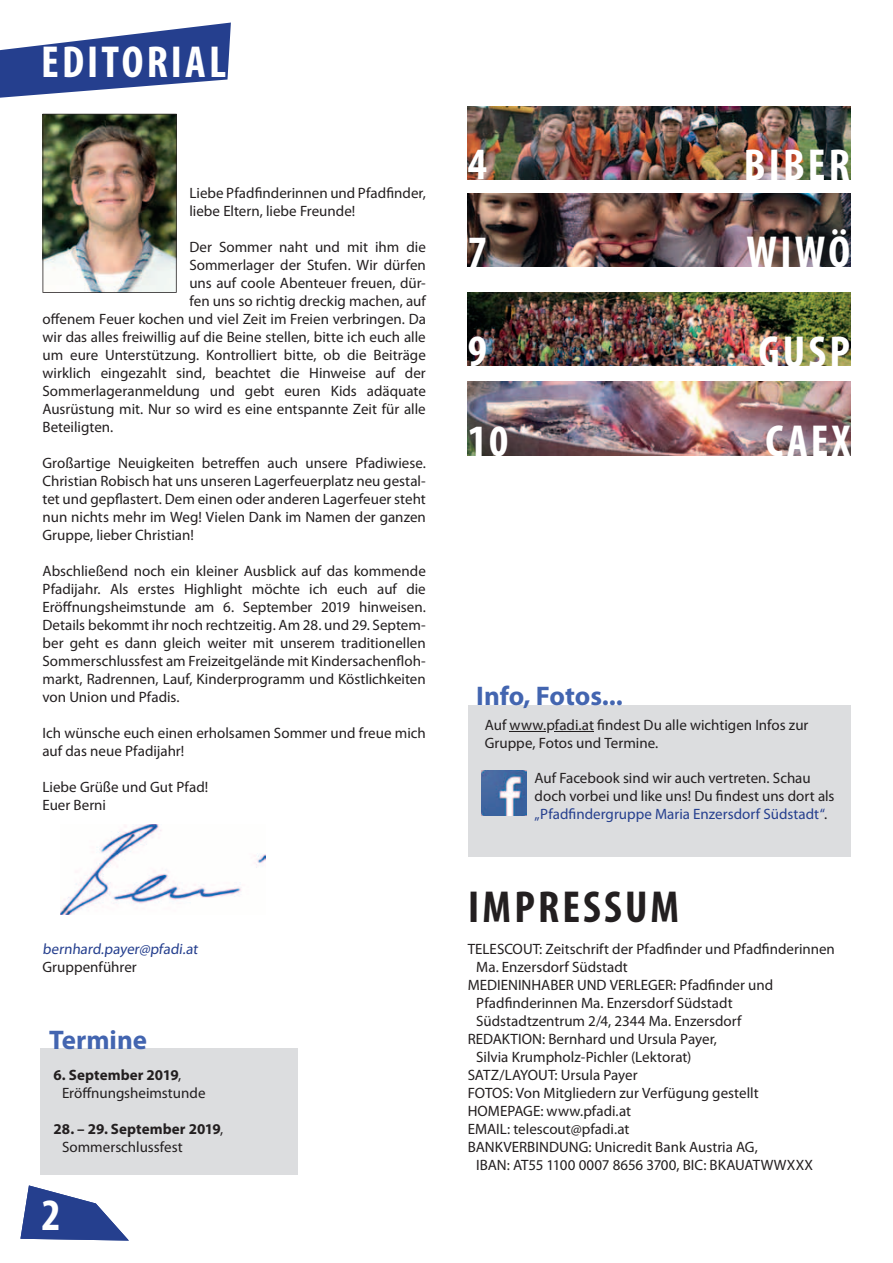
<style>
.page{position:relative;width:893px;height:1263px;background:#fff}
.page>*{position:absolute;margin:0;border:0;box-sizing:border-box;transform-origin:0 0}
.t1{font:700 condensed 45px "Myriad Pro";letter-spacing:.07em;color:#fff}
.t2{font:700 condensed 45px "Myriad Pro";letter-spacing:.07em;color:#231f20}
.t3{font:700 27px "Myriad Pro";color:#4365b0}
.t4{font:15px/18px "Myriad Pro";color:#231f20}
.t5{font:700 15px/18px "Myriad Pro";letter-spacing:.005em;color:#231f20}
.t6{font:15px "Myriad Pro";color:#253f8e}
.s1{font-weight:700}
.s2{font-weight:400}
.s3{color:#253f8e}
</style>
<div class="page">
<svg style="left:0;top:23px;width:231px;height:75px"></svg>
<svg style="left:20px;top:1185px;width:109px;height:55px"></svg>
<div style="left:41px;top:1048px;width:257px;height:127px;background:#dcdddf"></div>
<img style="left:43px;top:114px;width:134px;height:179px">
<img style="left:468px;top:106px;width:382px;height:74px">
<img style="left:468px;top:292px;width:382px;height:73px">
<img style="left:468px;top:382px;width:382px;height:73px">
<div style="left:468px;top:705px;width:382px;height:152px;background:#dcdddf"></div>
<hr style="left:510px;top:731px;width:36px;height:1px;background:#231f20">
<hr style="left:555px;top:731px;width:39px;height:1px;background:#231f20">
<img style="left:482px;top:771px;width:44px;height:44px">
<img style="left:61px;top:825px;width:204px;height:89px">
<img style="left:468px;top:193px;width:382px;height:74px">
<h1 class="t1" style="left:41px;top:34px;width:186px">EDiTORiAL</h1>
<p class="t4" style="left:189px;top:184px;width:238px">Liebe Pfadfinderinnen und Pfad finder, liebe Eltern, liebe Freunde!</p>
<p class="t4" style="left:189px;top:238px;width:238px">Der Sommer naht und mit ihm die</p>
<p class="t4" style="left:189px;top:256px;width:238px">Sommerlager der Stufen. Wir dürfen</p>
<p class="t4" style="left:189px;top:274px;width:238px">uns auf coole Abenteuer freuen, dür-</p>
<p class="t4" style="left:189px;top:292px;width:238px">fen uns so richtig dreckig machen, auf</p>
<p class="t4" style="left:43px;top:310px;width:385px">offenem Feuer kochen und viel Zeit im Freien verbringen. Da</p>
<p class="t4" style="left:43px;top:328px;width:385px">wir das alles freiwillig auf die Beine stellen, bitte ich euch alle</p>
<p class="t4" style="left:43px;top:346px;width:385px">um eure Unterstützung. Kontrolliert bitte, ob die Beiträge</p>
<p class="t4" style="left:43px;top:364px;width:385px">wirklich eingezahlt sind, beachtet die Hinweise auf der</p>
<p class="t4" style="left:43px;top:382px;width:385px">Sommerlageranmeldung und gebt euren Kids adäquate</p>
<p class="t4" style="left:43px;top:400px;width:385px">Ausrüstung mit. Nur so wird es eine entspannte Zeit für alle</p>
<p class="t4" style="left:43px;top:418px;width:72px">Beteiligten.</p>
<p class="t4" style="left:43px;top:454px;width:385px;text-align:justify">Großartige Neuigkeiten betreffen auch unsere Pfadiwiese.<br>Christian Robisch hat uns unseren Lagerfeuerplatz neu gestal&shy;tet und gepflastert. Dem einen oder anderen Lagerfeuer steht nun nichts mehr im Weg! Vielen Dank im Namen der ganzen Gruppe, lieber Christian!</p>
<p class="t4" style="left:43px;top:562px;width:385px;text-align:justify">Abschließend noch ein kleiner Ausblick auf das kommende Pfadijahr. Als erstes Highlight möchte ich euch auf die Eröffnungs heimstunde am 6. September 2019 hinweisen.<br>Details bekommt ihr noch rechtzeitig. Am 28. und 29. Septem&shy;ber geht es dann gleich weiter mit unserem traditionellen Sommerschlussfest am Freizeitgelände mit Kindersachenfloh&shy;markt, Radrennen, Lauf, Kinderprogramm und Köstlichkeiten von Union und Pfadis.</p>
<p class="t4" style="left:43px;top:724px;width:385px">Ich wünsche euch einen erholsamen Sommer und freue mich auf das neue Pfadijahr!</p>
<p class="t4" style="left:43px;top:778px;width:167px">Liebe Grüße und Gut Pfad!<br>Euer Berni</p>
<p class="t6" style="left:43px;top:940px;width:159px">bernhard.payer@pfadi.at</p>
<p class="t4" style="left:43px;top:958px;width:96px">Gruppenführer</p>
<h2 class="t3" style="left:49px;top:1022px;width:99px">Termine</h2>
<p class="t4" style="left:62px;top:1066px;width:145px;text-indent:-9px"><span class="s1">6. September 2019</span>,<br>Eröffnungsheimstunde</p>
<p class="t5" style="left:62px;top:1119px;width:163px;text-indent:-9px">28. – 29. September 2019<span class="s2">,<br>Sommerschlussfest</span></p>
<h1 class="t1" style="left:41px;top:1186px;width:21px">2</h1>
<h1 class="t1" style="left:468px;top:136px;width:21px">4</h1>
<h1 class="t1" style="left:744px;top:137px;width:108px">BiBER</h1>
<h1 class="t1" style="left:468px;top:223px;width:21px">7</h1>
<h1 class="t1" style="left:747px;top:224px;width:105px">WiWö</h1>
<h1 class="t1" style="left:468px;top:323px;width:21px">9</h1>
<h1 class="t1" style="left:758px;top:324px;width:93px">gUSP</h1>
<h1 class="t1" style="left:468px;top:413px;width:42px">10</h1>
<h1 class="t1" style="left:765px;top:412px;width:86px">CAEx</h1>
<h2 class="t3" style="left:476px;top:678px;width:148px">Info, Fotos...</h2>
<p class="t4" style="left:485px;top:715px;width:325px">Auf www.pfadi.at findest Du alle wichtigen Infos zur<br>Gruppe, Fotos und Termine.</p>
<p class="t4" style="left:535px;top:768px;width:301px">Auf Facebook sind wir auch vertreten. Schau doch vorbei und like uns! Du findest uns dort als <span class="s3">„Pfadfindergruppe Maria Enzersdorf Südstadt“</span>.</p>
<h1 class="t2" style="left:468px;top:878px;width:213px">iMPRESSUM</h1>
<p class="t4" style="left:468px;top:940px;width:369px">TELESCOUT: Zeitschrift der Pfadfinder und Pfadfinderinnen</p>
<p class="t4" style="left:476px;top:958px;width:153px">Ma. Enzersdorf Südstadt</p>
<p class="t4" style="left:468px;top:976px;width:307px">MEDIENINHABER UND VERLEGER: Pfadfinder und</p>
<p class="t4" style="left:476px;top:994px;width:258px">Pfadfinderinnen Ma. Enzersdorf Südstadt</p>
<p class="t4" style="left:476px;top:1012px;width:267px">Südstadtzentrum 2/4, 2344 Ma. Enzersdorf</p>
<p class="t4" style="left:468px;top:1030px;width:251px">REDAKTION: Bernhard und Ursula Payer,</p>
<p class="t4" style="left:476px;top:1048px;width:217px">Silvia Krumpholz-Pichler (Lektorat)</p>
<p class="t4" style="left:468px;top:1066px;width:171px">SATZ/LAYOUT: Ursula Payer</p>
<p class="t4" style="left:468px;top:1084px;width:292px">FOTOS: Von Mitgliedern zur Verfügung gestellt</p>
<p class="t4" style="left:468px;top:1102px;width:165px">HOMEPAGE: www.pfadi.at</p>
<p class="t4" style="left:468px;top:1120px;width:163px">EMAIL: telescout@pfadi.at</p>
<p class="t4" style="left:468px;top:1138px;width:292px">BANKVERBINDUNG: Unicredit Bank Austria AG,</p>
<p class="t4" style="left:476px;top:1156px;width:338px">IBAN: AT55 1100 0007 8656 3700, BIC: BKAUATWWXXX</p>
</div>
